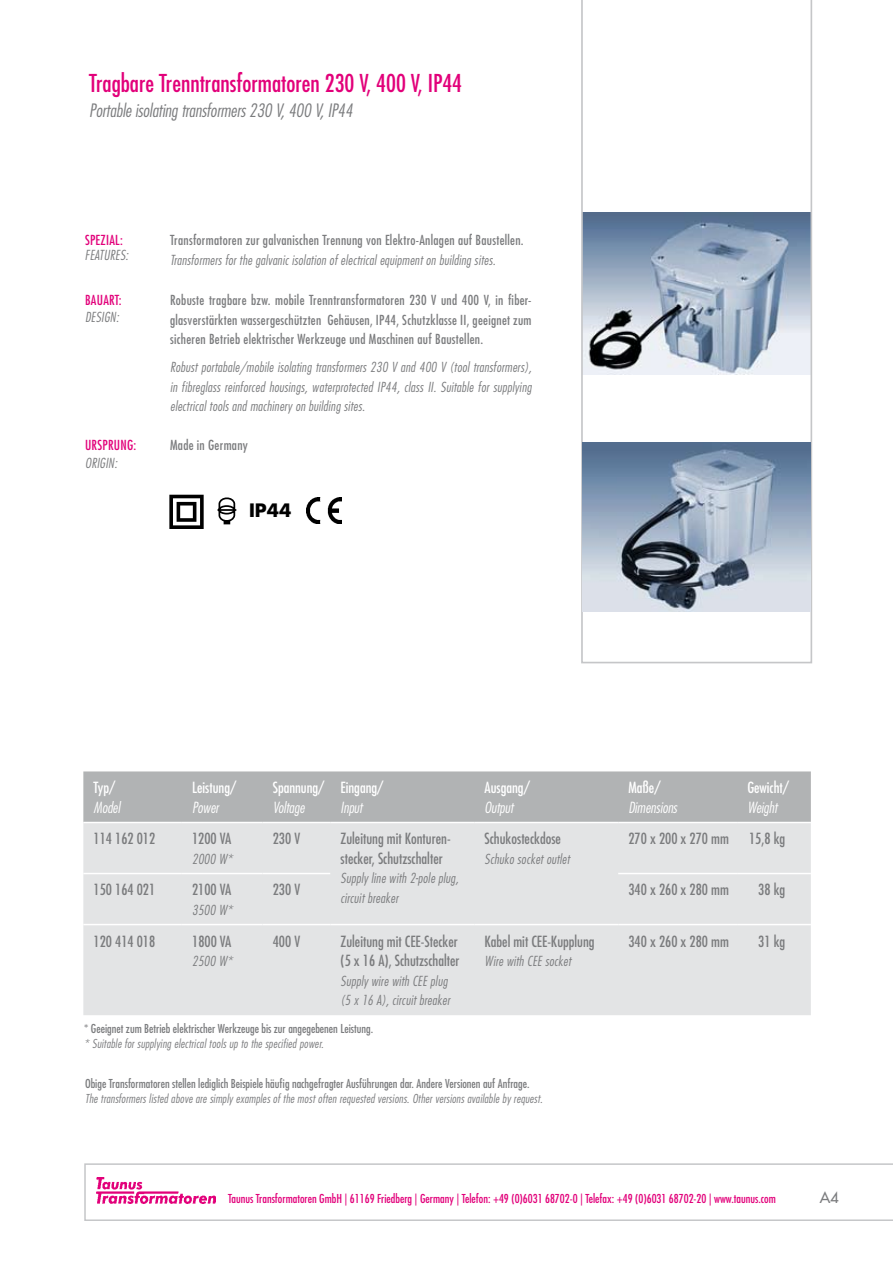
<style>
.page{position:relative;width:893px;height:1263px;background:#fff}
.page>*{position:absolute;margin:0;border:0;box-sizing:border-box;transform-origin:0 0}
.t1{font:condensed 24px "Futura Std";color:#e2007a}
.t2{font:italic 300 condensed 18px "Futura Std";color:#7b7c7e}
.t3{font:700 18px "Futura Std";color:#000}
.t4{font:condensed 15px/19.5px "Futura Std";color:#7b7c7e}
.t5{font:condensed 15px "Futura Std";color:#fff}
.t6{font:italic 300 condensed 15px "Futura Std";color:#fff}
.t7{font:500 15px "Futura Std";color:#7b7c7e}
.t8{font:italic 300 condensed 13.5px/19.5px "Futura Std";letter-spacing:.02em;color:#7b7c7e}
.t9{font:condensed 13.5px/19.5px "Futura Std";letter-spacing:.02em;color:#7b7c7e;text-align:justify}
.t10{font:condensed 13.5px "Futura Std";letter-spacing:.02em;color:#e2007a}
.t11{font:condensed 12px "Futura Std";color:#7b7c7e}
.t12{font:italic 300 condensed 12px "Futura Std";letter-spacing:.02em;color:#7b7c7e}
.t13{font:condensed 12px "Futura Std";color:#e2007a}
</style>
<div class="page">
<svg style="left:84px;top:1163px;width:809px;height:58px"></svg>
<img style="left:96px;top:1178px;width:120px;height:25px">
<div style="left:83px;top:771px;width:728px;height:51px;background:#b1b3b4"></div>
<div style="left:83px;top:823px;width:728px;height:192px;background:#e3e4e5"></div>
<hr style="left:83px;top:873px;width:99px;height:1px;background:#fff">
<hr style="left:182px;top:873px;width:80px;height:1px;background:#fff">
<hr style="left:262px;top:873px;width:68px;height:1px;background:#fff">
<hr style="left:618px;top:873px;width:119px;height:1px;background:#fff">
<hr style="left:737px;top:873px;width:74px;height:1px;background:#fff">
<hr style="left:83px;top:924px;width:99px;height:1px;background:#fff">
<hr style="left:182px;top:924px;width:80px;height:1px;background:#fff">
<hr style="left:262px;top:924px;width:68px;height:1px;background:#fff">
<hr style="left:330px;top:924px;width:144px;height:1px;background:#fff">
<hr style="left:474px;top:924px;width:144px;height:1px;background:#fff">
<hr style="left:618px;top:924px;width:119px;height:1px;background:#fff">
<hr style="left:737px;top:924px;width:74px;height:1px;background:#fff">
<svg style="left:581px;top:0;width:231px;height:663px"></svg>
<img style="left:583px;top:443px;width:228px;height:168px">
<img style="left:306px;top:497px;width:35px;height:27px">
<svg style="left:217px;top:497px;width:19px;height:27px"></svg>
<svg style="left:169px;top:495px;width:35px;height:34px"></svg>
<h1 class="t1" style="left:89px;top:69px;width:374px">Tragbare Trenntransformatoren 230 V, 400 V, IP44</h1>
<h2 class="t2" style="left:89px;top:100px;width:265px">Portable isolating transformers 230 V, 400 V, IP44</h2>
<p class="t10" style="left:85px;top:232px;width:39px">SPEZIAL:</p>
<p class="t9" style="left:170px;top:230px;width:355px">Transformatoren zur galvanischen Trennung von Elektro-Anlagen auf Baustellen.</p>
<p class="t8" style="left:170px;top:250px;width:327px">Transformers for the galvanic isolation of electrical equipment on building sites.</p>
<p class="t10" style="left:85px;top:292px;width:38px">BAUART:</p>
<p class="t9" style="left:170px;top:290px;width:363px">Robuste tragbare bzw. mobile Trenntransformatoren 230 V und 400 V, in fiber&shy;glasverstärkten wassergeschützten Gehäusen, IP44, Schutzklasse II, geeignet zum sicheren Betrieb elektrischer Werkzeuge und Maschinen auf Baustellen.</p>
<p class="t8" style="left:170px;top:358px;width:363px;text-align:justify">Robust portabale/mobile isolating transformers 230 V and 400 V (tool transformers), in fibreglass reinforced housings, waterprotected IP44, class II. Suitable for supplying electrical tools and machinery on building sites.</p>
<p class="t10" style="left:85px;top:437px;width:53px">URSPRUNG:</p>
<p class="t9" style="left:170px;top:435px;width:79px">Made in Germany</p>
<p class="t8" style="left:85px;top:246px;width:45px">FEATURES:</p>
<p class="t8" style="left:85px;top:308px;width:35px">DESIGN:</p>
<p class="t8" style="left:85px;top:453px;width:34px">ORIGIN:</p>
<h2 class="t3" style="left:249px;top:498px;width:44px">IP44</h2>
<p class="t5" style="left:94px;top:778px;width:23px">Typ/</p>
<p class="t6" style="left:94px;top:799px;width:28px">Model</p>
<p class="t5" style="left:192px;top:778px;width:46px">Leistung/</p>
<p class="t6" style="left:192px;top:799px;width:28px">Power</p>
<p class="t5" style="left:273px;top:778px;width:53px">Spannung/</p>
<p class="t6" style="left:273px;top:799px;width:33px">Voltage</p>
<p class="t5" style="left:341px;top:778px;width:44px">Eingang/</p>
<p class="t6" style="left:341px;top:799px;width:23px">Input</p>
<p class="t5" style="left:484px;top:778px;width:47px">Ausgang/</p>
<p class="t6" style="left:484px;top:799px;width:30px">Output</p>
<p class="t5" style="left:628px;top:778px;width:34px">Maße/</p>
<p class="t6" style="left:628px;top:799px;width:50px">Dimensions</p>
<p class="t5" style="left:747px;top:778px;width:43px">Gewicht/</p>
<p class="t6" style="left:747px;top:799px;width:31px">Weight</p>
<p class="t4" style="left:94px;top:829px;width:63px">114 162 012</p>
<p class="t4" style="left:192px;top:829px;width:41px">1200 VA</p>
<p class="t8" style="left:192px;top:850px;width:42px">2000 W*</p>
<p class="t4" style="left:94px;top:880px;width:63px">150 164 021</p>
<p class="t4" style="left:192px;top:880px;width:41px">2100 VA</p>
<p class="t8" style="left:192px;top:901px;width:42px">3500 W*</p>
<p class="t4" style="left:273px;top:829px;width:29px">230 V</p>
<p class="t4" style="left:341px;top:829px;width:112px">Zuleitung mit Konturen&shy;stecker, Schutzschalter</p>
<p class="t8" style="left:341px;top:869px;width:119px">Supply line with 2-pole plug, circuit breaker</p>
<p class="t4" style="left:484px;top:829px;width:78px">Schukosteckdose</p>
<p class="t8" style="left:484px;top:850px;width:87px">Schuko socket outlet</p>
<p class="t4" style="left:628px;top:829px;width:102px">270 x 200 x 270 mm</p>
<p class="t4" style="left:749px;top:829px;width:38px">15,8 kg</p>
<p class="t4" style="left:273px;top:880px;width:29px">230 V</p>
<p class="t4" style="left:628px;top:880px;width:102px">340 x 260 x 280 mm</p>
<p class="t4" style="left:758px;top:880px;width:29px">38 kg</p>
<p class="t4" style="left:94px;top:931px;width:63px">120 414 018</p>
<p class="t4" style="left:192px;top:931px;width:41px">1800 VA</p>
<p class="t8" style="left:192px;top:952px;width:42px">2500 W*</p>
<p class="t4" style="left:273px;top:931px;width:29px">400 V</p>
<p class="t4" style="left:341px;top:931px;width:121px">Zuleitung mit CEE-Stecker (5 x 16 A), Schutzschalter</p>
<p class="t8" style="left:341px;top:971px;width:111px">Supply wire with CEE plug (5 x 16 A), circuit breaker</p>
<p class="t4" style="left:484px;top:931px;width:112px">Kabel mit CEE-Kupplung</p>
<p class="t8" style="left:484px;top:952px;width:88px">Wire with CEE socket</p>
<p class="t4" style="left:628px;top:931px;width:102px">340 x 260 x 280 mm</p>
<p class="t4" style="left:758px;top:931px;width:29px">31 kg</p>
<p class="t11" style="left:84px;top:1021px;width:290px">* Geeignet zum Betrieb elektrischer Werkzeuge bis zur angegebenen Leistung.</p>
<p class="t12" style="left:84px;top:1036px;width:241px">* Suitable for supplying electrical tools up to the specified power.</p>
<p class="t11" style="left:85px;top:1076px;width:446px">Obige Transformatoren stellen lediglich Beispiele häufig nachgefragter Ausführungen dar. Andere Versionen auf Anfrage.</p>
<p class="t12" style="left:85px;top:1091px;width:459px">The transformers listed above are simply examples of the most often requested versions. Other versions available by request.</p>
<p class="t13" style="left:228px;top:1191px;width:549px">Taunus Transformatoren GmbH | 61169 Friedberg | Germany | Telefon: +49 (0)6031 68702-0 | Telefax: +49 (0)6031 68702-20 | www.taunus.com</p>
<p class="t7" style="left:820px;top:1188px;width:21px">A4</p>
</div>
